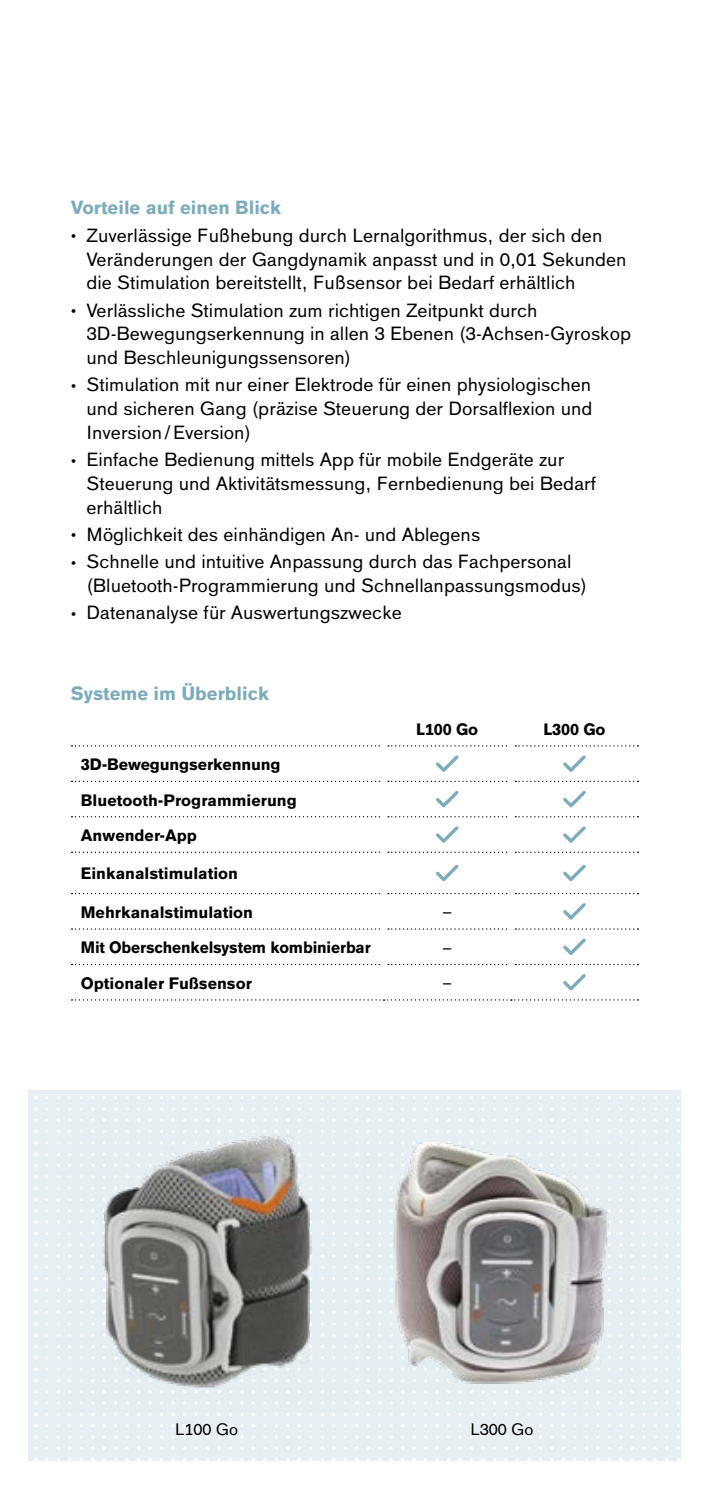
<style>
.page{position:relative;width:709px;height:1489px;background:#fff}
.page>*{position:absolute;margin:0;border:0;box-sizing:border-box;transform-origin:0 0}
.t1{font:18.75px/23.8px "OBO Sans";color:#000}
.t2{font:700 18.75px "OBO Sans";color:#7cabbc}
.t3{font:700 16.25px/35.5px "OBO Sans";color:#000}
.t4{font:16.25px "OBO Sans";letter-spacing:-.01em;color:#000}
.s1{font-size:14px}
</style>
<div class="page">
<svg style="left:71px;top:745px;width:309px;height:1px"></svg>
<svg style="left:388px;top:745px;width:119px;height:1px"></svg>
<svg style="left:515px;top:745px;width:123px;height:1px"></svg>
<svg style="left:71px;top:780px;width:309px;height:2px"></svg>
<svg style="left:71px;top:816px;width:309px;height:1px"></svg>
<svg style="left:388px;top:816px;width:119px;height:1px"></svg>
<svg style="left:515px;top:816px;width:123px;height:1px"></svg>
<svg style="left:71px;top:851px;width:309px;height:1px"></svg>
<svg style="left:388px;top:851px;width:119px;height:1px"></svg>
<svg style="left:515px;top:851px;width:123px;height:1px"></svg>
<svg style="left:71px;top:893px;width:309px;height:1px"></svg>
<svg style="left:388px;top:893px;width:119px;height:1px"></svg>
<svg style="left:71px;top:928px;width:309px;height:1px"></svg>
<svg style="left:388px;top:928px;width:119px;height:1px"></svg>
<svg style="left:515px;top:928px;width:123px;height:1px"></svg>
<svg style="left:71px;top:963px;width:309px;height:2px"></svg>
<svg style="left:388px;top:963px;width:119px;height:2px"></svg>
<svg style="left:71px;top:999px;width:567px;height:1px"></svg>
<svg style="left:388px;top:755px;width:119px;height:53px"></svg>
<svg style="left:515px;top:755px;width:123px;height:53px"></svg>
<svg style="left:436px;top:826px;width:23px;height:17px"></svg>
<svg style="left:563px;top:826px;width:23px;height:17px"></svg>
<svg style="left:436px;top:864px;width:23px;height:18px"></svg>
<svg style="left:563px;top:864px;width:23px;height:17px"></svg>
<svg style="left:515px;top:893px;width:123px;height:27px"></svg>
<svg style="left:515px;top:938px;width:123px;height:53px"></svg>
<div style="left:28px;top:1090px;width:652px;height:370px;background:#e6eff3"></div>
<svg style="left:47px;top:1096px;width:633px;height:3px"></svg>
<svg style="left:47px;top:1107px;width:633px;height:3px"></svg>
<svg style="left:47px;top:1119px;width:633px;height:2px"></svg>
<svg style="left:47px;top:1130px;width:633px;height:3px"></svg>
<svg style="left:47px;top:1141px;width:633px;height:3px"></svg>
<svg style="left:47px;top:1153px;width:633px;height:2px"></svg>
<svg style="left:47px;top:1164px;width:633px;height:3px"></svg>
<svg style="left:47px;top:1175px;width:633px;height:3px"></svg>
<svg style="left:47px;top:1187px;width:633px;height:2px"></svg>
<svg style="left:47px;top:1198px;width:633px;height:2px"></svg>
<svg style="left:47px;top:1209px;width:633px;height:3px"></svg>
<svg style="left:47px;top:1220px;width:633px;height:3px"></svg>
<svg style="left:47px;top:1232px;width:633px;height:2px"></svg>
<svg style="left:47px;top:1243px;width:633px;height:3px"></svg>
<svg style="left:47px;top:1254px;width:633px;height:3px"></svg>
<svg style="left:47px;top:1266px;width:633px;height:2px"></svg>
<svg style="left:47px;top:1277px;width:633px;height:3px"></svg>
<svg style="left:47px;top:1288px;width:633px;height:3px"></svg>
<svg style="left:47px;top:1300px;width:633px;height:2px"></svg>
<svg style="left:47px;top:1311px;width:633px;height:3px"></svg>
<svg style="left:47px;top:1322px;width:633px;height:3px"></svg>
<svg style="left:47px;top:1334px;width:633px;height:2px"></svg>
<svg style="left:47px;top:1345px;width:633px;height:2px"></svg>
<svg style="left:47px;top:1356px;width:633px;height:3px"></svg>
<svg style="left:47px;top:1368px;width:633px;height:2px"></svg>
<svg style="left:47px;top:1379px;width:633px;height:2px"></svg>
<svg style="left:47px;top:1390px;width:633px;height:3px"></svg>
<svg style="left:47px;top:1401px;width:633px;height:3px"></svg>
<svg style="left:47px;top:1413px;width:633px;height:2px"></svg>
<svg style="left:47px;top:1424px;width:633px;height:3px"></svg>
<svg style="left:47px;top:1435px;width:633px;height:3px"></svg>
<svg style="left:47px;top:1447px;width:633px;height:2px"></svg>
<svg style="left:47px;top:1458px;width:633px;height:2px"></svg>
<img style="left:363px;top:1142px;width:275px;height:250px">
<img style="left:68px;top:1121px;width:289px;height:284px">
<p class="t2" style="left:71px;top:197px;width:212px">Vorteile auf einen Blick</p>
<p class="t1" style="left:86px;top:223px;width:541px;text-indent:-16px"><span class="s1">•</span> Zuverlässige Fußhebung durch Lernalgorithmus, der sich den<br>Veränderungen der Gangdynamik anpasst und in 0,01 Sekunden die Stimulation bereitstellt, Fußsensor bei Bedarf erhältlich</p>
<p class="t1" style="left:86px;top:298px;width:546px;text-indent:-16px"><span class="s1">•</span> Verlässliche Stimulation zum richtigen Zeitpunkt durch<br>3D-Bewegungserkennung in allen 3 Ebenen (3-Achsen-Gyroskop und Beschleunigungssensoren)</p>
<p class="t1" style="left:86px;top:373px;width:507px;text-align:justify;text-indent:-16px"><span class="s1">•</span> Stimulation mit nur einer Elektrode für einen physiologischen und sicheren Gang (präzise Steuerung der Dorsalflexion und Inversion/Eversion)</p>
<p class="t1" style="left:86px;top:448px;width:511px;text-indent:-16px"><span class="s1">•</span> Einfache Bedienung mittels App für mobile Endgeräte zur<br>Steuerung und Aktivitätsmessung, Fernbedienung bei Bedarf erhältlich</p>
<p class="t1" style="left:71px;top:522px;width:411px"><span class="s1">•</span> Möglichkeit des einhändigen An- und Ablegens</p>
<p class="t1" style="left:86px;top:550px;width:502px;text-indent:-16px"><span class="s1">•</span> Schnelle und intuitive Anpassung durch das Fachpersonal (Bluetooth-Programmierung und Schnellanpassungsmodus)</p>
<p class="t1" style="left:71px;top:601px;width:332px"><span class="s1">•</span> Datenanalyse für Auswertungszwecke</p>
<p class="t2" style="left:71px;top:682px;width:200px">Systeme im Überblick</p>
<p class="t3" style="left:416px;top:711px;width:64px">L100 Go</p>
<p class="t3" style="left:543px;top:711px;width:64px">L300 Go</p>
<p class="t3" style="left:81px;top:746px;width:217px">3D-Bewegungserkennung<br>Bluetooth-Programmierung<br>Anwender-App</p>
<p class="t3" style="left:81px;top:856px;width:159px">Einkanalstimulation</p>
<p class="t3" style="left:81px;top:894px;width:174px">Mehrkanalstimulation</p>
<p class="t4" style="left:443px;top:902px;width:10px">–</p>
<p class="t3" style="left:81px;top:929px;width:291px">Mit Oberschenkelsystem kombinierbar</p>
<p class="t4" style="left:443px;top:937px;width:10px">–</p>
<p class="t3" style="left:81px;top:965px;width:173px">Optionaler Fußsensor</p>
<p class="t4" style="left:443px;top:973px;width:10px">–</p>
<p class="t4" style="left:175px;top:1419px;width:64px">L100 Go</p>
<p class="t4" style="left:470px;top:1419px;width:64px">L300 Go</p>
</div>
